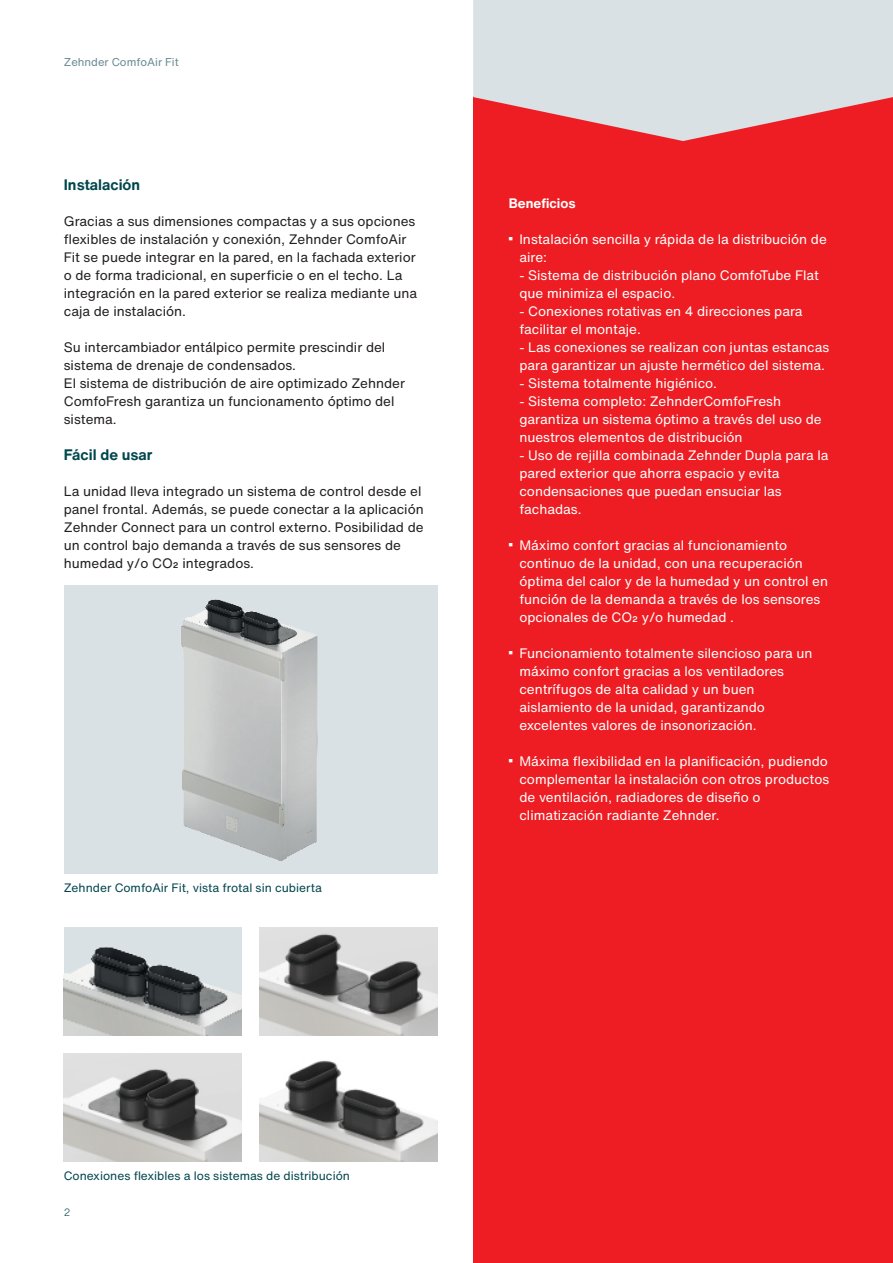
<style>
.page{position:relative;width:893px;height:1263px;background:#fff}
.page>*{position:absolute;margin:0;border:0;box-sizing:border-box;transform-origin:0 0}
.Copy_Text{font:700 15px "Helvetica Now Text";color:#00464d}
.t1{font:13.5px/18px "Helvetica Now Text";color:#fff}
.Copy_Text-2{font:13.5px/18px "Helvetica Now Text";color:#231f20}
.Bullets___Copy_Text{font:13.5px/18px "Helvetica Now Text";color:#231f20}
.Info_Boxes___Headline{font:700 13.5px "Helvetica Now Text";color:#fff}
.t2{font:12px "Helvetica Now Text";color:#00464d}
.t3{font:11.25px "Helvetica Now Text";color:#6a8b93}
.t4{font:300 10.5px "Helvetica Now Text";color:#00464d}
</style>
<div class="page">
<div style="left:473px;top:97px;width:420px;height:1166px;background:#ee1d23"></div>
<svg style="left:473px;top:0;width:420px;height:141px;fill:#dae1e4"></svg>
<img style="left:64px;top:586px;width:374px;height:288px">
<img style="left:64px;top:928px;width:178px;height:108px">
<img style="left:260px;top:928px;width:178px;height:108px">
<img style="left:64px;top:1054px;width:178px;height:108px">
<img style="left:260px;top:1061px;width:178px;height:101px">
<p class="t3" style="left:64px;top:54px;width:116px">Zehnder ComfoAir Fit</p>
<p class="Copy_Text" style="left:64px;top:173px;width:78px">Instalación</p>
<p class="Copy_Text-2" style="left:64px;top:212px;width:355px">Gracias a sus dimensiones compactas y a sus opciones flexibles de instalación y conexión, Zehnder ComfoAir Fit se puede integrar en la pared, en la fachada exterior o de forma tradicional, en superficie o en el techo. La integración en la pared exterior se realiza mediante una caja de instalación.</p>
<p class="Copy_Text-2" style="left:64px;top:338px;width:323px">Su intercambiador entálpico permite prescindir del sistema de drenaje de condensados.</p>
<p class="Copy_Text-2" style="left:64px;top:374px;width:343px">El sistema de distribución de aire optimizado Zehnder<br>ComfoFresh garantiza un funcionamento óptimo del sistema.</p>
<p class="Copy_Text" style="left:64px;top:443px;width:90px">Fácil de usar</p>
<p class="Bullets___Copy_Text" style="left:64px;top:482px;width:361px">La unidad lleva integrado un sistema de control desde el panel frontal. Además, se puede conectar a la aplicación Zehnder Connect para un control externo. Posibilidad de un control bajo demanda a través de sus sensores de humedad y/o CO2 integrados.</p>
<p class="t2" style="left:64px;top:878px;width:260px">Zehnder ComfoAir Fit, vista frotal sin cubierta</p>
<p class="Info_Boxes___Headline" style="left:509px;top:193px;width:68px">Beneficios</p>
<p class="t1" style="left:519px;top:230px;width:309px;text-indent:-11px"><sup>■</sup> Instalación sencilla y rápida de la distribución de aire:</p>
<p class="t1" style="left:519px;top:266px;width:301px">- Sistema de distribución plano ComfoTube Flat que minimiza el espacio.</p>
<p class="t1" style="left:519px;top:302px;width:285px">- Conexiones rotativas en 4 direcciones para facilitar el montaje.</p>
<p class="t1" style="left:519px;top:338px;width:311px">- Las conexiones se realizan con juntas estancas para garantizar un ajuste hermético del sistema.</p>
<p class="t1" style="left:519px;top:374px;width:199px">- Sistema totalmente higiénico.</p>
<p class="t1" style="left:519px;top:392px;width:304px">- Sistema completo: ZehnderComfoFresh garantiza un sistema óptimo a través del uso de nuestros elementos de distribución</p>
<p class="t1" style="left:519px;top:446px;width:311px">- Uso de rejilla combinada Zehnder Dupla para la pared exterior que ahorra espacio y evita condensaciones que puedan ensuciar las fachadas.</p>
<p class="t1" style="left:519px;top:536px;width:310px;text-indent:-11px"><sup>■</sup> Máximo confort gracias al funcionamiento continuo de la unidad, con una recuperación óptima del calor y de la humedad y un control en función de la demanda a través de los sensores opcionales de CO2 y/o humedad .</p>
<p class="t1" style="left:519px;top:644px;width:295px;text-indent:-11px"><sup>■</sup> Funcionamiento totalmente silencioso para un máximo confort gracias a los ventiladores centrífugos de alta calidad y un buen aislamiento de la unidad, garantizando excelentes valores de insonorización.</p>
<p class="t1" style="left:519px;top:752px;width:311px;text-indent:-11px"><sup>■</sup> Máxima flexibilidad en la planificación, pudiendo complementar la instalación con otros productos de ventilación, radiadores de diseño o climatización radiante Zehnder.</p>
<p class="t2" style="left:64px;top:1166px;width:288px">Conexiones flexibles a los sistemas de distribución</p>
<p class="t4" style="left:64px;top:1204px;width:8px">2</p>
</div>
